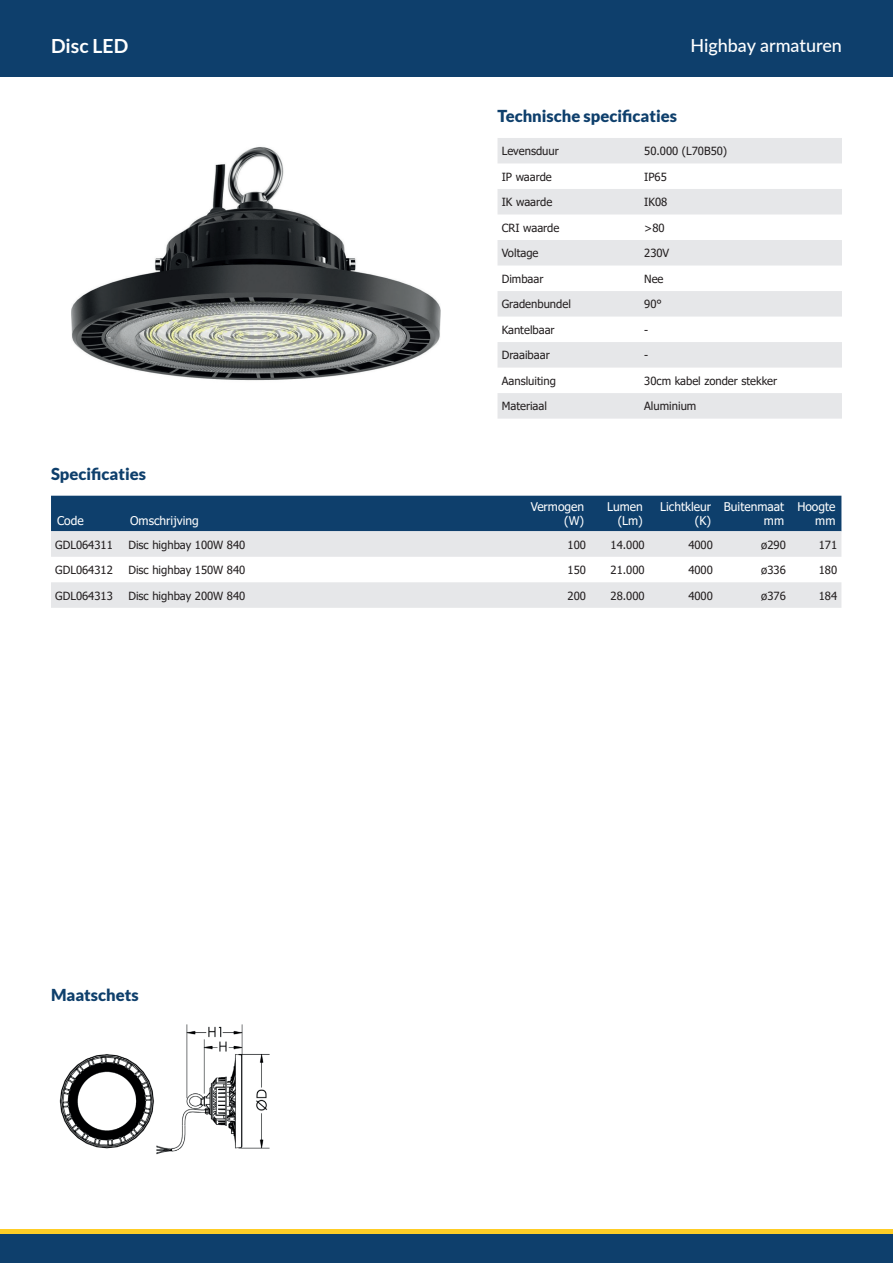
<style>
.page{position:relative;width:893px;height:1263px;background:#fff}
.page>*{position:absolute;margin:0;border:0;box-sizing:border-box;transform-origin:0 0}
.t1{font:700 19.5px "Lato";color:#fff}
.t2{font:500 18px "Lato";color:#fff}
.t3{font:900 16.5px "Lato";color:#0e3f6c}
.t4{font:12px/14.4px "Tahoma";color:#fff;text-align:right}
.t5{font:11.25px "Tahoma";color:#231f20}
</style>
<div class="page">
<div style="left:0;top:1233px;width:893px;height:30px;background:#0e3f6c"></div>
<hr style="left:0;top:1229px;width:893px;height:4px;background:#fecd26">
<div style="left:0;top:0;width:893px;height:77px;background:#0e3f6c"></div>
<img style="left:71px;top:147px;width:370px;height:234px">
<div style="left:51px;top:496px;width:790px;height:35px;background:#0e3f6c"></div>
<svg style="left:51px;top:531px;width:790px;height:77px;fill:#e6e7e9"></svg>
<img style="left:59px;top:1024px;width:211px;height:131px">
<svg style="left:497px;top:138px;width:345px;height:281px;fill:#e6e7e9"></svg>
<h1 class="t1" style="left:51px;top:35px;width:79px">Disc LED</h1>
<h2 class="t2" style="left:690px;top:32px;width:153px">Highbay armaturen</h2>
<h3 class="t3" style="left:51px;top:465px;width:97px">Specificaties</h3>
<p class="t4" style="left:57px;top:514px;width:28px">Code</p>
<p class="t4" style="left:130px;top:514px;width:70px">Omschrijving</p>
<h3 class="t3" style="left:497px;top:106px;width:181px">Technische specificaties</h3>
<p class="t5" style="left:502px;top:144px;width:59px">Levensduur</p>
<p class="t5" style="left:644px;top:144px;width:85px">50.000 (L70B50)</p>
<p class="t5" style="left:502px;top:169px;width:52px">IP waarde</p>
<p class="t5" style="left:644px;top:169px;width:24px">IP65</p>
<p class="t5" style="left:502px;top:195px;width:52px">IK waarde</p>
<p class="t5" style="left:644px;top:195px;width:25px">IK08</p>
<p class="t5" style="left:502px;top:220px;width:59px">CRI waarde</p>
<p class="t5" style="left:644px;top:220px;width:22px">&gt;80</p>
<p class="t5" style="left:502px;top:246px;width:38px">Voltage</p>
<p class="t5" style="left:644px;top:246px;width:27px">230V</p>
<p class="t5" style="left:502px;top:271px;width:43px">Dimbaar</p>
<p class="t5" style="left:644px;top:271px;width:21px">Nee</p>
<p class="t5" style="left:502px;top:297px;width:71px">Gradenbundel</p>
<p class="t5" style="left:644px;top:297px;width:19px">90°</p>
<p class="t5" style="left:502px;top:322px;width:54px">Kantelbaar</p>
<p class="t5" style="left:644px;top:322px;width:6px">-</p>
<p class="t5" style="left:502px;top:348px;width:49px">Draaibaar</p>
<p class="t5" style="left:644px;top:348px;width:6px">-</p>
<p class="t5" style="left:502px;top:373px;width:56px">Aansluiting</p>
<p class="t5" style="left:644px;top:373px;width:134px">30cm kabel zonder stekker</p>
<p class="t5" style="left:502px;top:399px;width:47px">Materiaal</p>
<p class="t5" style="left:644px;top:399px;width:54px">Aluminium</p>
<p class="t4" style="left:531px;top:500px;width:55px">Vermogen (W)</p>
<p class="t4" style="left:607px;top:500px;width:37px">Lumen (Lm)</p>
<p class="t4" style="left:660px;top:500px;width:53px">Lichtkleur (K)</p>
<p class="t4" style="left:724px;top:500px;width:62px">Buitenmaat mm</p>
<p class="t4" style="left:797px;top:500px;width:40px">Hoogte mm</p>
<p class="t5" style="left:55px;top:537px;width:59px">GDL064311</p>
<p class="t5" style="left:128px;top:537px;width:118px">Disc highbay 100W 840</p>
<p class="t5" style="left:567px;top:537px;width:20px">100</p>
<p class="t5" style="left:611px;top:537px;width:36px">14.000</p>
<p class="t5" style="left:688px;top:537px;width:26px">4000</p>
<p class="t5" style="left:761px;top:537px;width:26px">ø290</p>
<p class="t5" style="left:819px;top:537px;width:20px">171</p>
<p class="t5" style="left:55px;top:562px;width:59px">GDL064312</p>
<p class="t5" style="left:128px;top:562px;width:118px">Disc highbay 150W 840</p>
<p class="t5" style="left:567px;top:562px;width:20px">150</p>
<p class="t5" style="left:610px;top:562px;width:36px">21.000</p>
<p class="t5" style="left:688px;top:562px;width:26px">4000</p>
<p class="t5" style="left:761px;top:562px;width:26px">ø336</p>
<p class="t5" style="left:819px;top:562px;width:20px">180</p>
<p class="t5" style="left:55px;top:588px;width:59px">GDL064313</p>
<p class="t5" style="left:128px;top:588px;width:118px">Disc highbay 200W 840</p>
<p class="t5" style="left:567px;top:588px;width:20px">200</p>
<p class="t5" style="left:610px;top:588px;width:36px">28.000</p>
<p class="t5" style="left:688px;top:588px;width:26px">4000</p>
<p class="t5" style="left:761px;top:588px;width:26px">ø376</p>
<p class="t5" style="left:819px;top:588px;width:20px">184</p>
<h3 class="t3" style="left:51px;top:985px;width:89px">Maatschets</h3>
</div>
